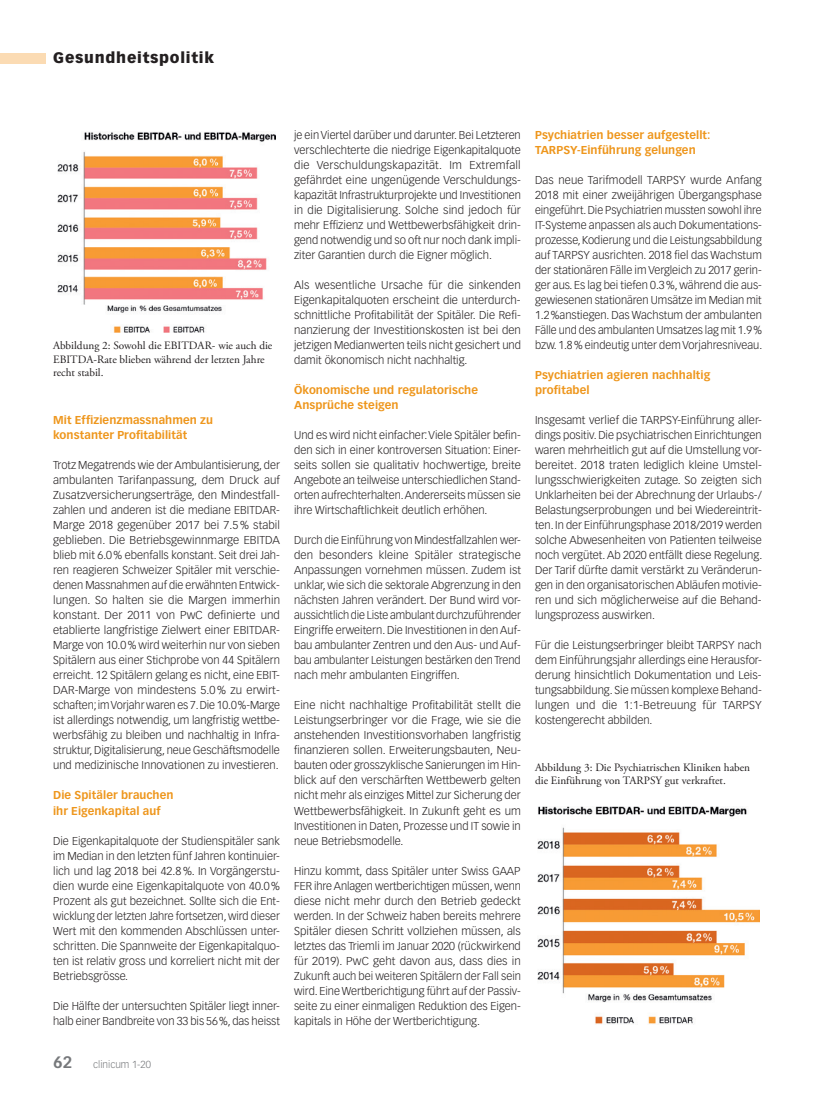
<style>
.page{position:relative;width:815px;height:1099px;background:#fff}
.page>*{position:absolute;margin:0;border:0;box-sizing:border-box;transform-origin:0 0}
.t1{font:900 15px "Vectora LT Std";letter-spacing:.05em;color:#231f20}
.t2{font:300 11.25px/15px "Vectora LT Std";color:#231f20;text-align:justify}
.t3{font:700 11.25px/15px "Vectora LT Std";letter-spacing:.005em;color:#ee961c}
.t4{font:11.25px/13.5px "Adobe Garamond Pro";color:#231f20}
.t5{font:300 10px "Vectora LT Std";color:#76787b}
.s1{font-weight:700;font-size:16.25px}
</style>
<div class="page">
<div style="left:0;top:53px;width:45px;height:10px;background:#fbdbb3"></div>
<img style="left:58px;top:132px;width:217px;height:201px">
<img style="left:537px;top:806px;width:222px;height:217px">
<h1 class="t1" style="left:53px;top:49px;width:162px">Gesundheitspolitik</h1>
<p class="t4" style="left:53px;top:339px;width:221px">Abbildung 2: Sowohl die EBITDAR- wie auch die<br>EBITDA-Rate blieben während der letzten Jahre recht stabil.</p>
<p class="t3" style="left:53px;top:413px;width:161px">Mit Effizienzmassnahmen zu konstanter Profitabilität</p>
<p class="t2" style="left:53px;top:458px;width:228px">Trotz Megatrends wie der Ambulantisierung, der ambulanten Tarifanpassung, dem Druck auf Zusatzversicherungserträge, den Mindestfall&shy;zahlen und anderen ist die mediane EBITDAR-Marge 2018 gegenü ber 2017 bei 7.5 % stabil geblieben. Die Betriebsgewinnmarge EBITDA blieb mit 6.0 % ebenfalls konstant. Seit drei Jah&shy;ren reagieren Schweizer Spitäler mit verschie&shy;denen Massnahmen auf die erwähnten Entwick&shy;lungen. So halten sie die Margen immerhin konstant. Der 2011 von PwC definierte und etablierte langfristige Zielwert einer EBITDAR-Marge von 10.0 % wird weiterhin nur von sieben Spitälern aus einer Stichprobe von 44 Spitälern erreicht. 12 Spitälern gelang es nicht, eine EBIT-DAR-Marge von mindestens 5.0 % zu erwirt&shy;schaften; im Vorjahr waren es 7. Die 10.0 %- Marge ist allerdings notwendig, um langfristig wettbe&shy;werbsfähig zu bleiben und nachhaltig in Infra&shy;struktur, Digitalisierung, neue Geschäftsmodelle und medizinische Innovationen zu investieren.</p>
<p class="t3" style="left:53px;top:788px;width:122px">Die Spitäler brauchen ihr Eigenkapital auf</p>
<p class="t2" style="left:53px;top:833px;width:228px">Die Eigenkapitalquote der Studienspitäler sank im Median in den letzten fü nf Jahren kontinuier&shy;lich und lag 2018 bei 42.8 %. In Vorgängerstu&shy;dien wurde eine Eigenkapitalquote von 40.0 % Prozent als gut bezeichnet. Sollte sich die Ent&shy;wicklung der letzten Jahre fortsetzen, wird dieser Wert mit den kommenden Abschlü ssen unter&shy;schritten. Die Spannweite der Eigenkapitalquo&shy;ten ist relativ gross und korreliert nicht mit der Betriebsgrösse.</p>
<p class="t2" style="left:53px;top:998px;width:228px">Die Hälfte der untersuchten Spitäler liegt inner&shy;halb einer Bandbreite von 33 bis 56 %, das heisst</p>
<p class="t5" style="left:53px;top:1058px;width:99px"><span class="s1">62</span> clinicum 1-20</p>
<p class="t2" style="left:294px;top:128px;width:228px">je ein Viertel darü ber und darunter. Bei Letzteren verschlechterte die niedrige Eigenkapitalquote die Verschuldungskapazität. Im Extremfall gefährdet eine ungenügende Verschuldungs&shy;kapazität Infrastrukturprojekte und Investitionen in die Digitalisierung. Solche sind jedoch fü r mehr Effizienz und Wettbewerbsfähigkeit drin&shy;gend notwendig und so oft nur noch dank impli&shy;ziter Garantien durch die Eigner möglich.</p>
<p class="t2" style="left:294px;top:278px;width:228px">Als wesentliche Ursache fü r die sinkenden Eigenkapitalquoten erscheint die unterdurch&shy;schnittliche Profitabilität der Spitäler. Die Refi&shy;nanzierung der Investitionskosten ist bei den jetzigen Medianwerten teils nicht gesichert und damit ökonomisch nicht nachhaltig.</p>
<p class="t3" style="left:294px;top:383px;width:185px">Ökonomische und regulatorische<br>Ansprü che steigen</p>
<p class="t2" style="left:294px;top:428px;width:228px">Und es wird nicht einfacher: Viele Spitäler befin&shy;den sich in einer kontroversen Situation: Einer&shy;seits sollen sie qualitativ hochwertige, breite Angebote an teilweise unterschiedlichen Stand&shy;orten aufrechterhalten. Andererseits mü ssen sie ihre Wirtschaftlichkeit deutlich erhöhen.</p>
<p class="t2" style="left:294px;top:533px;width:228px">Durch die Einfü hrung von Mindestfallzahlen wer&shy;den besonders kleine Spitäler strategische Anpassungen vornehmen mü ssen. Zudem ist unklar, wie sich die sektorale Abgrenzung in den nächsten Jahren verändert. Der Bund wird vor&shy;aussichtlich die Liste ambulant durchzufü hrender Eingriffe erweitern. Die Investitionen in den Auf&shy;bau ambulanter Zentren und den Aus- und Auf&shy;bau ambulanter Leistungen bestärken den Trend nach mehr ambulanten Eingriffen.</p>
<p class="t2" style="left:294px;top:698px;width:228px">Eine nicht nachhaltige Profitabilität stellt die Leistungserbringer vor die Frage, wie sie die anstehenden Investitionsvorhaben langfristig finanzieren sollen. Erweiterungsbauten, Neu&shy;bauten oder grosszyklische Sanierungen im Hin&shy;blick auf den verschärften Wettbewerb gelten nicht mehr als einziges Mittel zur Sicherung der Wettbewerbsfähigkeit. In Zukunft geht es um Investitionen in Daten, Prozesse und IT sowie in neue Betriebsmodelle.</p>
<p class="t2" style="left:294px;top:863px;width:228px">Hinzu kommt, dass Spitäler unter Swiss GAAP FER ihre Anlagen wertberichtigen müssen, wenn diese nicht mehr durch den Betrieb gedeckt werden. In der Schweiz haben bereits mehrere Spitäler diesen Schritt vollziehen müssen, als letztes das Triemli im Januar 2020 (rückwirkend für 2019). PwC geht davon aus, dass dies in Zukunft auch bei weiteren Spitälern der Fall sein wird. Eine Wertberichtigung führt auf der Passiv&shy;seite zu einer einmaligen Reduktion des Eigen&shy;kapitals in Höhe der Wertberichtigung.</p>
<p class="t3" style="left:535px;top:128px;width:177px">Psychiatrien besser aufgestellt:<br>TARPSY-Einfü hrung gelungen</p>
<p class="t2" style="left:535px;top:173px;width:229px">Das neue Tarifmodell TARPSY wurde Anfang 2018 mit einer zweijährigen Übergangsphase eingefü hrt. Die Psychiatrien mussten sowohl ihre IT-Systeme anpassen als auch Dokumentations&shy;prozesse, Kodierung und die Leistungsabbildung auf TARPSY ausrichten. 2018 fiel das Wachstum der stationären Fälle im Vergleich zu 2017 gerin&shy;ger aus. Es lag bei tiefen 0.3 %, während die aus&shy;gewiesenen stationären Umsätze im Median mit 1.2 %anstiegen. Das Wachstum der ambulanten Fälle und des ambulanten Umsatzes lag mit 1.9 % bzw. 1.8 % eindeutig unter dem Vorjahresniveau.</p>
<p class="t3" style="left:535px;top:368px;width:177px">Psychiatrien agieren nachhaltig profitabel</p>
<p class="t2" style="left:535px;top:413px;width:229px">Insgesamt verlief die TARPSY-Einfü hrung aller&shy;dings positiv. Die psychiatrischen Einrichtungen waren mehrheitlich gut auf die Umstellung vor&shy;bereitet. 2018 traten lediglich kleine Umstel&shy;lungsschwierigkeiten zutage. So zeigten sich Unklarheiten bei der Abrechnung der Urlaubs-/ Belastungserprobungen und bei Wiedereintrit&shy;ten. In der Einfü hrungsphase 2018/2019 werden solche Abwesenheiten von Patienten teilweise noch vergü tet. Ab 2020 entfällt diese Regelung.<br>Der Tarif dü rfte damit verstärkt zu Veränderun&shy;gen in den organisatorischen Abläufen motivie&shy;ren und sich möglicherweise auf die Behand&shy;lungsprozess auswirken.</p>
<p class="t2" style="left:535px;top:638px;width:228px">Fü r die Leistungserbringer bleibt TARPSY nach dem Einfü hrungsjahr allerdings eine Herausfor&shy;derung hinsichtlich Dokumentation und Leis&shy;tungsabbildung. Sie mü ssen komplexe Behand&shy;lungen und die 1:1-Betreuung fü r TARPSY kostengerecht abbilden.</p>
<p class="t4" style="left:535px;top:761px;width:217px">Abbildung 3: Die Psychiatrischen Kliniken haben die Einführung von TARPSY gut verkraftet.</p>
</div>
